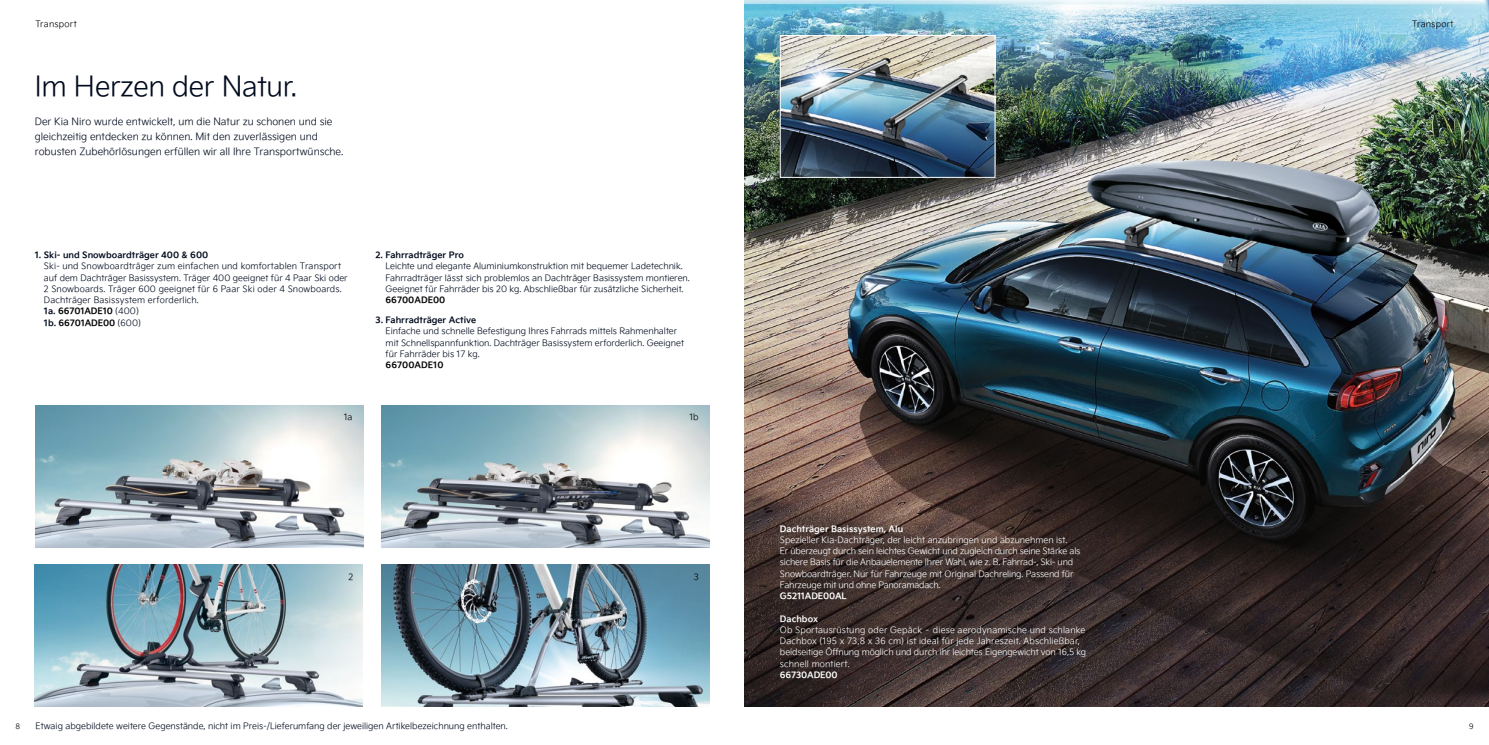
<style>
.page{position:relative;width:1489px;height:745px;background:#fff}
.page>*{position:absolute;margin:0;border:0;box-sizing:border-box;transform-origin:0 0}
.t1{font:27.5px "Kia Signature OTF Light";letter-spacing:-.01em;color:#000b1e}
.t2{font:10px/15px "Kia Signature OTF Light";color:#000b1e}
.t3{font:8.75px/11.2px "Kia Signature OTF Light";color:#000b1e}
.t4{font:8.75px/11.2px "Kia Signature OTF Light";letter-spacing:-.01em;color:#fff}
.t5{font:8.75px/11.2px "Kia Signature OTF Light";letter-spacing:.015em;color:#fff}
.t6{font:8.75px "Kia Signature OTF Bold";color:#000b1e}
.t7{font:8.75px/11.2px "Kia Signature OTF Bold";color:#000}
.t8{font:8.75px "Kia Signature OTF Bold";color:#fff}
.t9{font:8.75px "Kia Signature OTF Light";letter-spacing:.02em;color:#000}
.t10{font:8.75px "Kia Signature OTF Bold";letter-spacing:-.02em;color:#fff}
.t11{font:7.5px "Kia Signature OTF Light";color:#000}
.s1{color:#000b1e}
.s2{font-family:"Kia Signature OTF Light";color:#000b1e}
</style>
<div class="page">
<img style="left:744px;top:0;width:744px;height:706px">
<img style="left:782px;top:37px;width:211px;height:138px">
<div style="left:780px;top:35px;width:215px;height:142px;border:1px solid #fff"></div>
<img style="left:35px;top:564px;width:328px;height:142px">
<img style="left:381px;top:564px;width:328px;height:142px">
<img style="left:381px;top:405px;width:328px;height:142px">
<img style="left:36px;top:405px;width:327px;height:142px">
<p class="t9" style="left:35px;top:18px;width:43px">Transport</p>
<p class="t9" style="left:1412px;top:18px;width:43px">Transport</p>
<h1 class="t1" style="left:35px;top:66px;width:264px">Im Herzen der Natur.</h1>
<p class="t2" style="left:35px;top:113px;width:310px">Der Kia Niro wurde entwickelt, um die Natur zu schonen und sie gleichzeitig entdecken zu können. Mit den zuverlässigen und robusten Zubehörlösungen erfüllen wir all Ihre Transportwünsche.</p>
<p class="t6" style="left:35px;top:248px;width:175px">1. Ski- und Snowboardträger 400 &amp; 600</p>
<p class="t3" style="left:44px;top:260px;width:305px">Ski- und Snowboardträger zum einfachen und komfortablen Transport auf dem Dachträger Basissystem. Träger 400 geeignet für 4 Paar Ski oder 2 Snowboards. Träger 600 geeignet für 6 Paar Ski oder 4 Snowboards.<br>Dachträger Basissystem erforderlich.</p>
<p class="t7" style="left:44px;top:305px;width:99px"><span class="s1">1a.</span> 66701ADE10 <span class="s2">(400)<br></span><span class="s1">1b.</span> 66701ADE00 <span class="s2">(600)</span></p>
<p class="t6" style="left:375px;top:248px;width:90px">2. Fahrradträger Pro</p>
<p class="t3" style="left:385px;top:260px;width:306px">Leichte und elegante Aluminiumkonstruktion mit bequemer Ladetechnik.<br>Fahrradträger lässt sich problemlos an Dachträger Basissystem montieren.<br>Geeignet für Fahrräder bis 20 kg. Abschließbar für zusätzliche Sicherheit.</p>
<p class="t7" style="left:385px;top:293px;width:61px">66700ADE00</p>
<p class="t6" style="left:375px;top:313px;width:102px">3. Fahrradträger Active</p>
<p class="t3" style="left:385px;top:325px;width:300px">Einfache und schnelle Befestigung Ihres Fahrrads mittels Rahmenhalter mit Schnellspannfunktion. Dachträger Basissystem erforderlich. Geeignet für Fahrräder bis 17 kg.</p>
<p class="t7" style="left:385px;top:359px;width:59px">66700ADE10</p>
<p class="t9" style="left:344px;top:410px;width:10px">1a</p>
<p class="t9" style="left:689px;top:410px;width:11px">1b</p>
<p class="t9" style="left:348px;top:570px;width:6px">2</p>
<p class="t9" style="left:693px;top:570px;width:7px">3</p>
<p class="t8" style="left:780px;top:521px;width:125px">Dachträger Basissystem, Alu</p>
<p class="t4" style="left:780px;top:533px;width:302px">Spezieller Kia-Dachträger, der leicht anzubringen und abzunehmen ist.<br>Er überzeugt durch sein leichtes Gewicht und zugleich durch seine Stärke als sichere Basis für die Anbauelemente Ihrer Wahl, wie z. B. Fahrrad-, Ski- und Snowboardträger. Nur für Fahrzeuge mit Original Dachreling. Passend für Fahrzeuge mit und ohne Panoramadach.</p>
<p class="t10" style="left:780px;top:589px;width:68px">G5211ADE00AL</p>
<p class="t8" style="left:780px;top:611px;width:40px">Dachbox</p>
<p class="t5" style="left:780px;top:623px;width:308px">Ob Sportausrüstung oder Gepäck – diese aerodynamische und schlanke Dachbox (195 x 73,8 x 36 cm) ist ideal für jede Jahreszeit. Abschließbar, beidseitige Öffnung möglich und durch ihr leichtes Eigengewicht von 16,5 kg schnell montiert.</p>
<p class="t8" style="left:780px;top:667px;width:59px">66730ADE00</p>
<p class="t3" style="left:35px;top:719px;width:474px">Etwaig abgebildete weitere Gegenstände, nicht im Preis-/Lieferumfang der jeweiligen Artikelbezeichnung enthalten.</p>
<p class="t11" style="left:15px;top:720px;width:6px">8</p>
<p class="t11" style="left:1468px;top:720px;width:6px">9</p>
</div>
